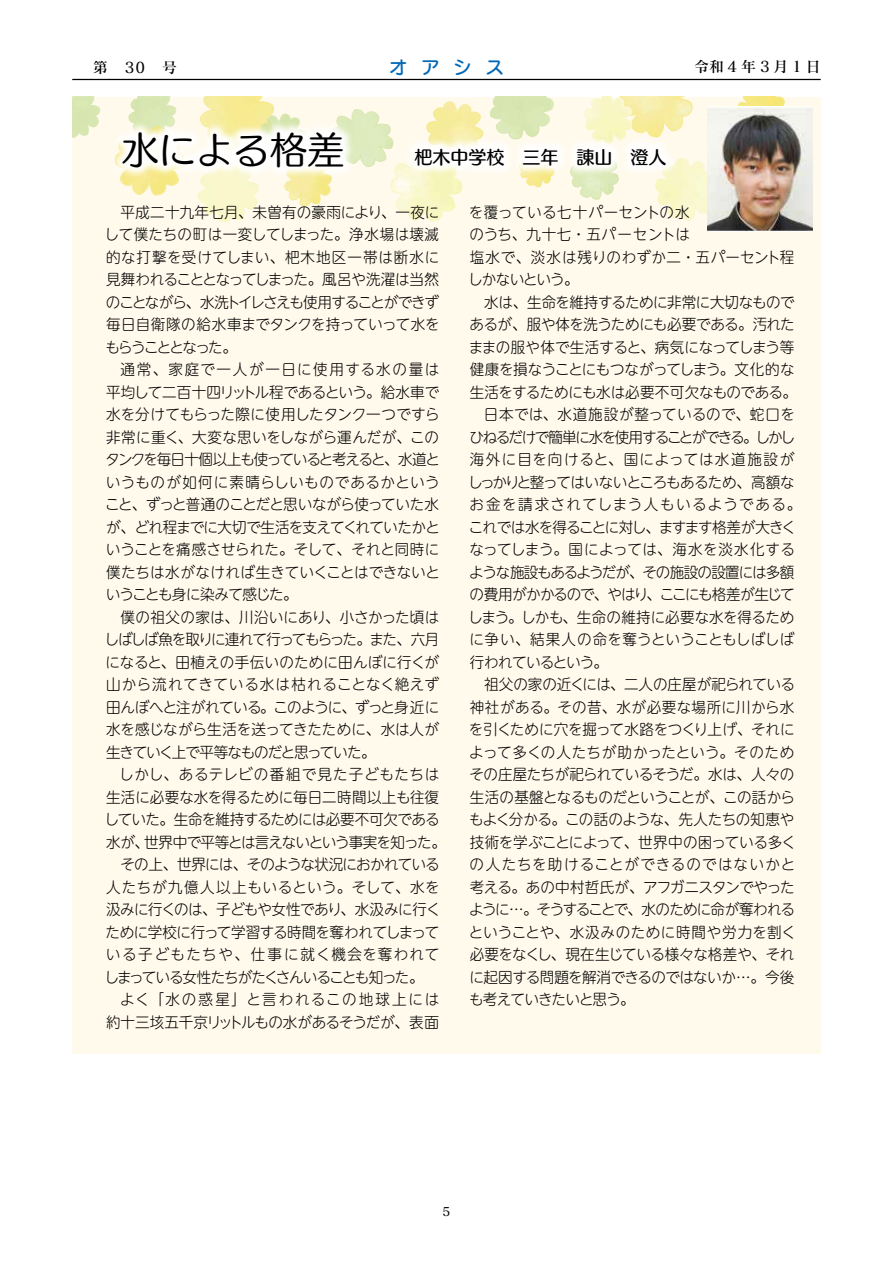
<style>
.page{position:relative;width:893px;height:1263px;background:#fff}
.page>*{position:absolute;margin:0;border:0;box-sizing:border-box;transform-origin:0 0}
.t1{font:37.5px "Humming Std M";letter-spacing:-.01em;color:#000}
.t2{font:18px "Humming Std D";color:#000}
.t3{font:18px "Seurat Pro DB";color:#0068b7}
.t4{font:300 15px/22.5px "UD Shin M Go Pro";letter-spacing:-.025em;color:#000;text-align:justify}
.t5{font:300 15px "UD Shin M Go Pro";letter-spacing:-.065em;color:#000}
.t6{font:300 15px "UD Shin M Go Pro";letter-spacing:-.085em;color:#000}
.t7{font:300 15px "UD Shin M Go Pro";letter-spacing:-.005em;color:#000}
.t8{font:300 15px "UD Shin M Go Pro";letter-spacing:-.05em;color:#000}
.t9{font:300 15px "UD Shin M Go Pro";letter-spacing:.055em;color:#000}
.t10{font:300 15px "UD Shin M Go Pro";letter-spacing:.045em;color:#000}
.t11{font:300 15px "UD Shin M Go Pro";letter-spacing:.095em;color:#000}
.t12{font:300 15px "UD Shin M Go Pro";letter-spacing:.125em;color:#000}
.t13{font:15px "Matisse Pro DB";letter-spacing:.25em;color:#000}
.t14{font:12px "Matisse Pro DB";color:#000}
</style>
<div class="page">
<div style="left:72px;top:97px;width:749px;height:957px;background:#fffaec"></div>
<svg style="left:726px;top:97px;width:76px;height:10px"></svg>
<img style="left:708px;top:108px;width:104px;height:123px">
<img style="left:72px;top:78px;width:332px;height:144px">
<img style="left:354px;top:88px;width:372px;height:142px">
<hr style="left:72px;top:79px;width:749px;height:1px;background:#000">
<p class="t13" style="left:93px;top:58px;width:86px">第　30　号</p>
<p class="t3" style="left:389px;top:55px;width:116px">オ ア シ ス</p>
<p class="t13" style="left:694px;top:57px;width:128px">令和4年3月1日</p>
<h1 class="t1" style="left:121px;top:120px;width:225px">水による格差</h1>
<p class="t2" style="left:414px;top:143px;width:253px">杷木中学校　三年　諌山　澄人</p>
<p class="t4" style="left:105px;top:200px;width:337px">　平成二十九年七月、未曽有の豪雨により、一夜にして僕たちの町は一変してしまった。浄水場は壊滅的な打撃を受けてしまい、杷木地区一帯は断水に見舞われることとなってしまった。風呂や洗濯は当然のことながら、水洗トイレさえも使用することができず毎日自衛隊の給水車までタンクを持っていって水をもらうこととなった。</p>
<p class="t4" style="left:105px;top:358px;width:337px;text-align:left;text-indent:16px">通常、家庭で一人が一日に使用する水の量は平均して二百十四リットル程であるという。給水車で水を分けてもらった際に使用したタンク一つですら非常に重く、大変な思いをしながら運んだが、このタンクを毎日十個以上も使っていると考えると、水道というものが如何に素晴らしいものであるかということ、ずっと普通のことだと思いながら使っていた水が、どれ程までに大切で生活を支えてくれていたかということを痛感させられた。そして、それと同時に僕たちは水がなければ生きていくことはできないということも身に染みて感じた。<br>　僕の祖父の家は、川沿いにあり、小さかった頃はしばしば魚を取りに連れて行ってもらった。また、六月になると、田植えの手伝いのために田んぼに行くが山から流れてきている水は枯れることなく絶えず田んぼへと注がれている。このように、ずっと身近に水を感じながら生活を送ってきたために、水は人が生きていく上で平等なものだと思っていた。</p>
<p class="t10" style="left:119px;top:762px;width:322px">しかし、あるテレビの番組で見た子どもたちは</p>
<p class="t7" style="left:106px;top:785px;width:334px">生活に必要な水を得るために毎日二時間以上も往復</p>
<p class="t4" style="left:105px;top:808px;width:336px">していた。生命を維持するためには必要不可欠である</p>
<p class="t5" style="left:106px;top:830px;width:342px">水が、世界中で平等とは言えないという事実を知った。</p>
<p class="t8" style="left:120px;top:852px;width:321px">その上、世界には、そのような状況におかれている</p>
<p class="t9" style="left:106px;top:875px;width:335px">人たちが九億人以上もいるという。そして、水を</p>
<p class="t4" style="left:106px;top:898px;width:336px">汲みに行くのは、子どもや女性であり、水汲みに行く</p>
<p class="t4" style="left:106px;top:920px;width:335px">ために学校に行って学習する時間を奪われてしまって</p>
<p class="t11" style="left:106px;top:942px;width:335px">いる子どもたちや、仕事に就く機会を奪われて</p>
<p class="t6" style="left:105px;top:965px;width:320px">しまっている女性たちがたくさんいることも知った。</p>
<p class="t12" style="left:120px;top:987px;width:321px">よく「水の惑星」と言われるこの地球上には</p>
<p class="t4" style="left:106px;top:1010px;width:334px">約十三垓五千京リットルもの水があるそうだが、表面</p>
<p class="t4" style="left:468px;top:200px;width:335px;text-align:left">を覆っている七十パーセントの水<br>のうち、九十七・五パーセントは<br>塩水で、淡水は残りのわずか二・五パーセント程しかないという。<br>　水は、生命を維持するために非常に大切なものであるが、服や体を洗うためにも必要である。汚れたままの服や体で生活すると、病気になってしまう等健康を損なうことにもつながってしまう。文化的な生活をするためにも水は必要不可欠なものである。　日本では、水道施設が整っているので、蛇口をひねるだけで簡単に水を使用することができる。しかし海外に目を向けると、国によっては水道施設がしっかりと整ってはいないところもあるため、高額なお金を請求されてしまう人もいるようである。これでは水を得ることに対し、ますます格差が大きくなってしまう。国によっては、海水を淡水化するような施設もあるようだが、その施設の設置には多額の費用がかかるので、やはり、ここにも格差が生じてしまう。しかも、生命の維持に必要な水を得るために争い、結果人の命を奪うということもしばしば行われているという。</p>
<p class="t4" style="left:469px;top:673px;width:329px;text-indent:16px">祖父の家の近くには、二人の庄屋が祀られている神社がある。その昔、水が必要な場所に川から水を引くために穴を掘って水路をつくり上げ、それによって多くの人たちが助かったという。そのためその庄屋たちが祀られているそうだ。水は、人々の生活の基盤となるものだということが、この話からもよく分かる。この話のような、先人たちの知恵や技術を学ぶことによって、世界中の困っている多くの人たちを助けることができるのではないかと考える。あの中村哲氏が、アフガニスタンでやったように…。そうすることで、水のために命が奪われるということや、水汲みのために時間や労力を割く必要をなくし、現在生じている様々な格差や、それに起因する問題を解消できるのではないか…。今後も考えていきたいと思う。</p>
<p class="t14" style="left:443px;top:1204px;width:9px">5</p>
</div>
